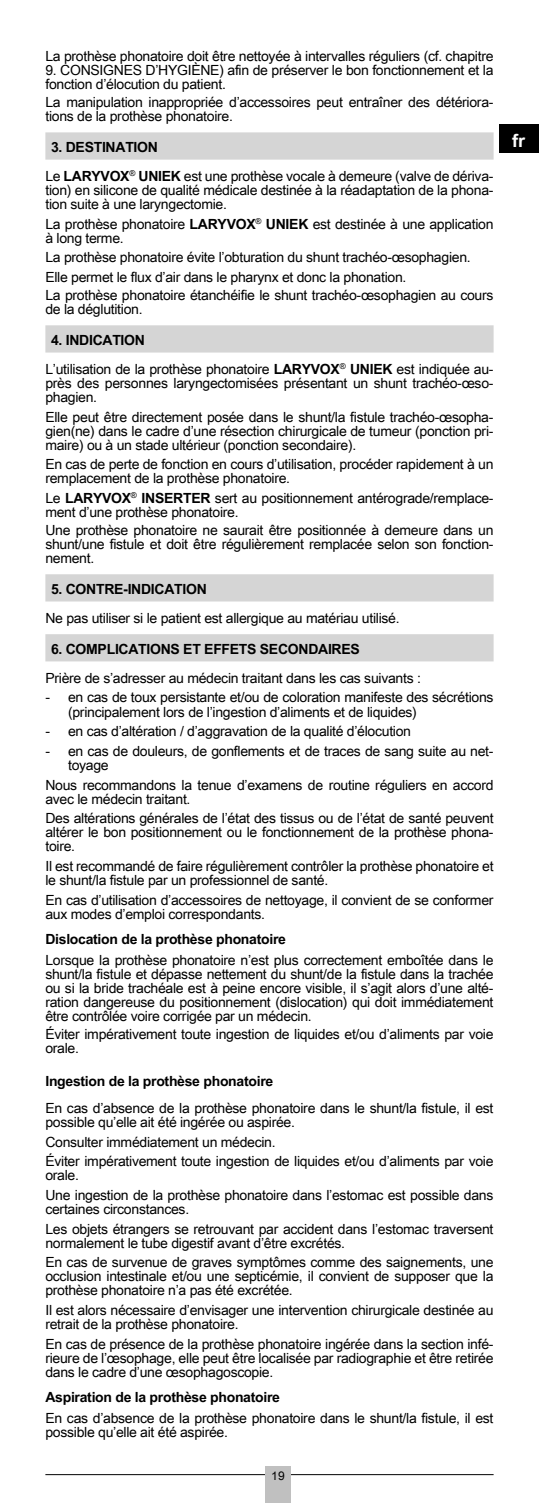
<style>
.page{position:relative;width:539px;height:1503px;background:#fff}
.page>*{position:absolute;margin:0;border:0;box-sizing:border-box;transform-origin:0 0}
.t1{font:700 18px "Arial Unicode MS";color:#fff}
.t2{font:14px/14px "Arial Unicode MS";letter-spacing:-.02em;color:#000}
.t3{font:700 14px "Arial Unicode MS";letter-spacing:-.02em;color:#000}
.t4{font:12px "Arial Unicode MS";color:#000}
.s1{font-weight:700}
</style>
<div class="page">
<hr style="left:45px;top:1474px;width:448px;height:1px;background:#000">
<div style="left:265px;top:1466px;width:26px;height:36px;background:#c0c0c0"></div>
<div style="left:499px;top:125px;width:40px;height:28px;background:#000"></div>
<svg style="left:45px;top:132px;width:448px;height:529px"></svg>
<p class="t2" style="left:45px;top:49px;width:449px">La prothèse phonatoire doit être nettoyée à intervalles réguliers (cf. chapitre</p>
<p class="t2" style="left:45px;top:63px;width:449px">9. CONSIGNES D’HYGIÈNE) afin de préserver le bon fonctionnement et la fonction d’élocution du patient.</p>
<p class="t2" style="left:45px;top:95px;width:449px">La manipulation inappropriée d’accessoires peut entraîner des détériora&shy;tions de la prothèse phonatoire.</p>
<p class="t2" style="left:45px;top:132px;width:449px;line-height:29.2px;text-indent:6px"><span class="s1">3. DESTINATION<br></span>Le <span class="s1">LARYVOX</span><sup>®</sup> <span class="s1">UNIEK</span> est une prothèse vocale à demeure (valve de dériva-</p>
<p class="t2" style="left:45px;top:183px;width:449px">tion) en silicone de qualité médicale destinée à la réadaptation de la phona&shy;tion suite à une laryngectomie.</p>
<p class="t2" style="left:45px;top:216px;width:449px">La prothèse phonatoire <span class="s1">LARYVOX</span><sup>®</sup> <span class="s1">UNIEK</span> est destinée à une application à long terme.</p>
<p class="t2" style="left:45px;top:247px;width:427px;line-height:19.6px">La prothèse phonatoire évite l’obturation du shunt trachéo-œsophagien.<br>Elle permet le flux d’air dans le pharynx et donc la phonation.</p>
<p class="t2" style="left:45px;top:288px;width:449px">La prothèse phonatoire étanchéifie le shunt trachéo-œsophagien au cours de la déglutition.</p>
<p class="t2" style="left:45px;top:325px;width:449px;line-height:29.4px;text-indent:6px"><span class="s1">4. INDICATION<br></span>L’utilisation de la prothèse phonatoire <span class="s1">LARYVOX</span><sup>®</sup> <span class="s1">UNIEK</span> est indiquée au-</p>
<p class="t2" style="left:45px;top:376px;width:449px">près des personnes laryngectomisées présentant un shunt trachéo-œso&shy;phagien.</p>
<p class="t2" style="left:45px;top:409px;width:449px;text-align:justify">Elle peut être directement posée dans le shunt/la fistule trachéo-œsopha&shy;gien(ne) dans le cadre d’une résection chirurgicale de tumeur (ponction pri&shy;maire) ou à un stade ultérieur (ponction secondaire).</p>
<p class="t2" style="left:45px;top:457px;width:449px">En cas de perte de fonction en cours d’utilisation, procéder rapidement à un remplacement de la prothèse phonatoire.</p>
<p class="t2" style="left:45px;top:491px;width:449px">Le <span class="s1">LARYVOX</span><sup>®</sup> <span class="s1">INSERTER</span> sert au positionnement antérograde/remplace&shy;ment d’une prothèse phonatoire.</p>
<p class="t2" style="left:45px;top:522px;width:449px;text-align:justify">Une prothèse phonatoire ne saurait être positionnée à demeure dans un shunt/une fistule et doit être régulièrement remplacée selon son fonction&shy;nement.</p>
<p class="t3" style="left:51px;top:578px;width:157px">5. CONTRE-INDICATION</p>
<p class="t2" style="left:45px;top:610px;width:356px">Ne pas utiliser si le patient est allergique au matériau utilisé.</p>
<p class="t3" style="left:51px;top:638px;width:310px">6. COMPLICATIONS ET EFFETS SECONDAIRES</p>
<p class="t2" style="left:45px;top:670px;width:377px">Prière de s’adresser au médecin traitant dans les cas suivants :</p>
<p class="t2" style="left:68px;top:690px;width:427px;text-indent:-23px">- en cas de toux persistante et/ou de coloration manifeste des sécrétions (principalement lors de l’ingestion d’aliments et de liquides)</p>
<p class="t2" style="left:45px;top:724px;width:367px">- en cas d’altération / d’aggravation de la qualité d’élocution</p>
<p class="t2" style="left:68px;top:743px;width:427px;text-indent:-23px">- en cas de douleurs, de gonflements et de traces de sang suite au net&shy;toyage</p>
<p class="t2" style="left:45px;top:777px;width:449px">Nous recommandons la tenue d’examens de routine réguliers en accord avec le médecin traitant.</p>
<p class="t2" style="left:45px;top:811px;width:449px;text-align:justify">Des altérations générales de l’état des tissus ou de l’état de santé peuvent altérer le bon positionnement ou le fonctionnement de la prothèse phona&shy;toire.</p>
<p class="t2" style="left:45px;top:858px;width:449px">Il est recommandé de faire régulièrement contrôler la prothèse phonatoire et le shunt/la fistule par un professionnel de santé.</p>
<p class="t2" style="left:45px;top:892px;width:449px">En cas d’utilisation d’accessoires de nettoyage, il convient de se conformer aux modes d’emploi correspondants.</p>
<p class="t3" style="left:45px;top:928px;width:242px">Dislocation de la prothèse phonatoire</p>
<p class="t2" style="left:45px;top:953px;width:449px;text-align:justify">Lorsque la prothèse phonatoire n’est plus correctement emboîtée dans le shunt/la fistule et dépasse nettement du shunt/de la fistule dans la trachée ou si la bride trachéale est à peine encore visible, il s’agit alors d’une alté&shy;ration dangereuse du positionnement (dislocation) qui doit immédiatement être contrôlée voire corrigée par un médecin.</p>
<p class="t2" style="left:45px;top:1027px;width:449px">Éviter impérativement toute ingestion de liquides et/ou d’aliments par voie orale.</p>
<p class="t3" style="left:45px;top:1070px;width:229px">Ingestion de la prothèse phonatoire</p>
<p class="t2" style="left:45px;top:1100px;width:449px">En cas d’absence de la prothèse phonatoire dans le shunt/la fistule, il est possible qu’elle ait été ingérée ou aspirée.</p>
<p class="t2" style="left:45px;top:1131px;width:449px;line-height:19.6px">Consulter immédiatement un médecin.<br>Éviter impérativement toute ingestion de liquides et/ou d’aliments par voie</p>
<p class="t2" style="left:45px;top:1165px;width:449px;line-height:19.6px">orale.<br>Une ingestion de la prothèse phonatoire dans l’estomac est possible dans</p>
<p class="t2" style="left:45px;top:1198px;width:449px;line-height:19.6px">certaines circonstances.<br>Les objets étrangers se retrouvant par accident dans l’estomac traversent</p>
<p class="t2" style="left:45px;top:1232px;width:449px;line-height:19.6px">normalement le tube digestif avant d’être excrétés.<br>En cas de survenue de graves symptômes comme des saignements, une</p>
<p class="t2" style="left:45px;top:1269px;width:449px">occlusion intestinale et/ou une septicémie, il convient de supposer que la prothèse phonatoire n’a pas été excrétée.</p>
<p class="t2" style="left:45px;top:1302px;width:449px">Il est alors nécessaire d’envisager une intervention chirurgicale destinée au retrait de la prothèse phonatoire.</p>
<p class="t2" style="left:45px;top:1336px;width:449px;text-align:justify">En cas de présence de la prothèse phonatoire ingérée dans la section infé&shy;rieure de l’œsophage, elle peut être localisée par radiographie et être retirée dans le cadre d’une œsophagoscopie.</p>
<p class="t3" style="left:45px;top:1386px;width:236px">Aspiration de la prothèse phonatoire</p>
<p class="t2" style="left:45px;top:1411px;width:449px">En cas d’absence de la prothèse phonatoire dans le shunt/la fistule, il est possible qu’elle ait été aspirée.</p>
<p class="t4" style="left:271px;top:1466px;width:15px">19</p>
<p class="t1" style="left:512px;top:127px;width:14px">fr</p>
</div>
